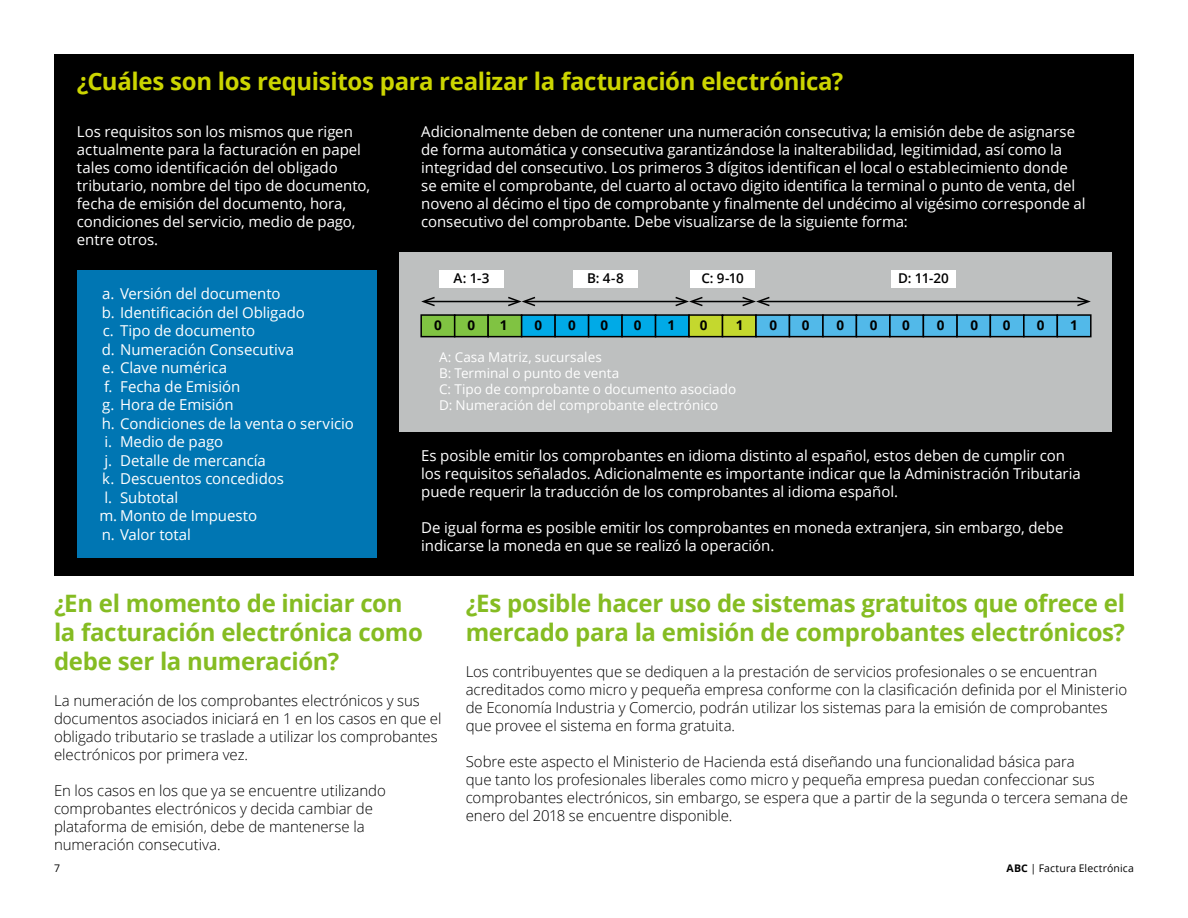
<style>
.page{position:relative;width:1188px;height:918px;background:#fff}
.page>*{position:absolute;margin:0;border:0;box-sizing:border-box;transform-origin:0 0}
.t1{font:700 24px/28.8px "Open Sans";letter-spacing:-.015em;color:#85bc22}
.t2{font:700 24px "Open Sans";letter-spacing:-.015em;color:#ccd500}
.t3{font:15px/18px "Open Sans";letter-spacing:-.005em;color:#fff}
.t4{font:300 15px/18px "Open Sans";letter-spacing:-.005em;color:#000}
.t5{font:13.5px/16.2px "Open Sans";color:#fff}
.t6{font:600 13.5px "Open Sans";color:#000}
.t7{font:700 13.5px "Open Sans";color:#000}
.t8{font:10.5px "Open Sans";letter-spacing:.01em;color:#000}
.s1{font-weight:700}
</style>
<div class="page">
<div style="left:54px;top:54px;width:1080px;height:522px;background:#000"></div>
<div style="left:77px;top:270px;width:300px;height:288px;background:#0076b3"></div>
<div style="left:400px;top:252px;width:712px;height:180px;background:#bec0c0"></div>
<div style="left:439px;top:270px;width:65px;height:18px;background:#fff"></div>
<div style="left:573px;top:270px;width:65px;height:18px;background:#fff"></div>
<hr style="left:526px;top:301px;width:159px;height:1px;background:#000">
<div style="left:690px;top:270px;width:65px;height:18px;background:#fff"></div>
<hr style="left:693px;top:301px;width:59px;height:1px;background:#000">
<svg style="left:675px;top:297px;width:28px;height:9px"></svg>
<div style="left:891px;top:270px;width:65px;height:18px;background:#fff"></div>
<hr style="left:760px;top:301px;width:327px;height:1px;background:#000">
<svg style="left:742px;top:297px;width:28px;height:9px"></svg>
<svg style="left:1077px;top:297px;width:14px;height:9px"></svg>
<hr style="left:425px;top:301px;width:92px;height:1px;background:#000">
<svg style="left:421px;top:297px;width:14px;height:9px"></svg>
<svg style="left:508px;top:297px;width:27px;height:9px"></svg>
<div style="left:421px;top:315px;width:34px;height:22px;background:#80c342"></div>
<div style="left:420px;top:314px;width:35px;height:23px;border:2px solid #000"></div>
<div style="left:455px;top:315px;width:33px;height:22px;background:#80c342"></div>
<div style="left:454px;top:314px;width:35px;height:23px;border:2px solid #000"></div>
<div style="left:488px;top:315px;width:34px;height:22px;background:#80c342"></div>
<div style="left:487px;top:314px;width:35px;height:23px;border:2px solid #000"></div>
<div style="left:522px;top:315px;width:33px;height:22px;background:#00aae7"></div>
<div style="left:521px;top:314px;width:35px;height:23px;border:2px solid #000"></div>
<div style="left:555px;top:315px;width:34px;height:22px;background:#00aae7"></div>
<div style="left:554px;top:314px;width:35px;height:23px;border:2px solid #000"></div>
<div style="left:589px;top:315px;width:33px;height:22px;background:#00aae7"></div>
<div style="left:588px;top:314px;width:35px;height:23px;border:2px solid #000"></div>
<div style="left:622px;top:315px;width:34px;height:22px;background:#00aae7"></div>
<div style="left:621px;top:314px;width:35px;height:23px;border:2px solid #000"></div>
<div style="left:656px;top:315px;width:33px;height:22px;background:#00aae7"></div>
<div style="left:655px;top:314px;width:35px;height:23px;border:2px solid #000"></div>
<div style="left:689px;top:315px;width:34px;height:22px;background:#c4d82e"></div>
<div style="left:688px;top:314px;width:35px;height:23px;border:2px solid #000"></div>
<div style="left:723px;top:315px;width:33px;height:22px;background:#c4d82e"></div>
<div style="left:722px;top:314px;width:35px;height:23px;border:2px solid #000"></div>
<div style="left:957px;top:315px;width:33px;height:22px;background:#52b9e9"></div>
<div style="left:956px;top:314px;width:35px;height:23px;border:2px solid #000"></div>
<div style="left:990px;top:315px;width:34px;height:22px;background:#52b9e9"></div>
<div style="left:990px;top:314px;width:35px;height:23px;border:2px solid #000"></div>
<div style="left:1024px;top:315px;width:33px;height:22px;background:#52b9e9"></div>
<div style="left:1023px;top:314px;width:35px;height:23px;border:2px solid #000"></div>
<div style="left:1057px;top:315px;width:34px;height:22px;background:#52b9e9"></div>
<div style="left:1057px;top:314px;width:35px;height:23px;border:2px solid #000"></div>
<div style="left:756px;top:315px;width:33px;height:22px;background:#52b9e9"></div>
<div style="left:755px;top:314px;width:35px;height:23px;border:2px solid #000"></div>
<div style="left:789px;top:315px;width:34px;height:22px;background:#52b9e9"></div>
<div style="left:789px;top:314px;width:35px;height:23px;border:2px solid #000"></div>
<div style="left:823px;top:315px;width:33px;height:22px;background:#52b9e9"></div>
<div style="left:822px;top:314px;width:35px;height:23px;border:2px solid #000"></div>
<div style="left:856px;top:315px;width:34px;height:22px;background:#52b9e9"></div>
<div style="left:856px;top:314px;width:35px;height:23px;border:2px solid #000"></div>
<div style="left:890px;top:315px;width:33px;height:22px;background:#52b9e9"></div>
<div style="left:889px;top:314px;width:35px;height:23px;border:2px solid #000"></div>
<div style="left:923px;top:315px;width:34px;height:22px;background:#52b9e9"></div>
<div style="left:923px;top:314px;width:35px;height:23px;border:2px solid #000"></div>
<h1 class="t2" style="left:77px;top:65px;width:768px">¿Cuáles son los requisitos para realizar la facturación electrónica?</h1>
<p class="t3" style="left:77px;top:123px;width:295px">Los requisitos son los mismos que rigen actualmente para la facturación en papel tales como identificación del obligado tributario, nombre del tipo de documento, fecha de emisión del documento, hora, condiciones del servicio, medio de pago, entre otros.</p>
<p class="t3" style="left:421px;top:123px;width:666px">Adicionalmente deben de contener una numeración consecutiva; la emisión debe de asignarse de forma automática y consecutiva garantizándose la inalterabilidad, legitimidad, así como la integridad del consecutivo. Los primeros 3 dígitos identifican el local o establecimiento donde se emite el comprobante, del cuarto al octavo digito identifica la terminal o punto de venta, del noveno al décimo el tipo de comprobante y finalmente del undécimo al vigésimo corresponde al consecutivo del comprobante. Debe visualizarse de la siguiente forma:</p>
<p class="t3" style="left:102px;top:285px;width:180px">a. Versión del documento</p>
<p class="t3" style="left:102px;top:303px;width:205px">b. Identificación del Obligado</p>
<p class="t3" style="left:103px;top:322px;width:154px">c. Tipo de documento</p>
<p class="t3" style="left:102px;top:340px;width:194px">d. Numeración Consecutiva</p>
<p class="t3" style="left:102px;top:359px;width:126px">e. Clave numérica</p>
<p class="t3" style="left:104px;top:377px;width:138px">f. Fecha de Emisión</p>
<p class="t3" style="left:102px;top:396px;width:133px">g. Hora de Emisión</p>
<p class="t3" style="left:102px;top:414px;width:254px">h. Condiciones de la venta o servicio</p>
<p class="t3" style="left:104px;top:433px;width:120px">i. Medio de pago</p>
<p class="t3" style="left:104px;top:451px;width:163px">j. Detalle de mercancía</p>
<p class="t3" style="left:102px;top:470px;width:183px">k. Descuentos concedidos</p>
<p class="t3" style="left:104px;top:488px;width:75px">l. Subtotal</p>
<p class="t3" style="left:99px;top:507px;width:159px">m. Monto de Impuesto</p>
<p class="t3" style="left:102px;top:525px;width:91px">n. Valor total</p>
<p class="t6" style="left:454px;top:269px;width:37px">A: 1-3</p>
<p class="t6" style="left:587px;top:269px;width:38px">B: 4-8</p>
<p class="t6" style="left:701px;top:269px;width:44px">C: 9-10</p>
<p class="t6" style="left:898px;top:269px;width:52px">D: 11-20</p>
<p class="t7" style="left:434px;top:315px;width:9px">0</p>
<p class="t7" style="left:468px;top:315px;width:9px">0</p>
<p class="t7" style="left:500px;top:315px;width:9px">1</p>
<p class="t7" style="left:535px;top:315px;width:9px">0</p>
<p class="t7" style="left:568px;top:315px;width:9px">0</p>
<p class="t7" style="left:600px;top:315px;width:9px">0</p>
<p class="t7" style="left:634px;top:315px;width:9px">0</p>
<p class="t7" style="left:667px;top:315px;width:9px">1</p>
<p class="t7" style="left:700px;top:315px;width:9px">0</p>
<p class="t7" style="left:736px;top:315px;width:9px">1</p>
<p class="t7" style="left:770px;top:315px;width:9px">0</p>
<p class="t7" style="left:802px;top:315px;width:9px">0</p>
<p class="t7" style="left:836px;top:315px;width:9px">0</p>
<p class="t7" style="left:870px;top:315px;width:9px">0</p>
<p class="t7" style="left:902px;top:315px;width:9px">0</p>
<p class="t7" style="left:937px;top:315px;width:9px">0</p>
<p class="t7" style="left:970px;top:315px;width:9px">0</p>
<p class="t7" style="left:1003px;top:315px;width:9px">0</p>
<p class="t7" style="left:1037px;top:315px;width:9px">0</p>
<p class="t7" style="left:1070px;top:315px;width:9px">1</p>
<p class="t5" style="left:439px;top:348px;width:299px">A: Casa Matriz, sucursales<br>B: Terminal o punto de venta<br>C: Tipo de comprobante o documento asociado D: Numeración del comprobante electrónico</p>
<p class="t3" style="left:421px;top:447px;width:661px">Es posible emitir los comprobantes en idioma distinto al español, estos deben de cumplir con los requisitos señalados. Adicionalmente es importante indicar que la Administración Tributaria puede requerir la traducción de los comprobantes al idioma español.</p>
<p class="t3" style="left:421px;top:519px;width:644px">De igual forma es posible emitir los comprobantes en moneda extranjera, sin embargo, debe indicarse la moneda en que se realizó la operación.</p>
<h1 class="t1" style="left:54px;top:589px;width:370px">¿En el momento de iniciar con la facturación electrónica como debe ser la numeración?</h1>
<p class="t4" style="left:54px;top:691px;width:389px">La numeración de los comprobantes electrónicos y sus documentos asociados iniciará en 1 en los casos en que el obligado tributario se traslade a utilizar los comprobantes electrónicos por primera vez.</p>
<p class="t4" style="left:54px;top:781px;width:333px">En los casos en los que ya se encuentre utilizando comprobantes electrónicos y decida cambiar de plataforma de emisión, debe de mantenerse la numeración consecutiva.</p>
<h1 class="t1" style="left:466px;top:589px;width:661px">¿Es posible hacer uso de sistemas gratuitos que ofrece el mercado para la emisión de comprobantes electrónicos?</h1>
<p class="t4" style="left:466px;top:662px;width:663px">Los contribuyentes que se dediquen a la prestación de servicios profesionales o se encuentran acreditados como micro y pequeña empresa conforme con la clasificación definida por el Ministerio de Economía Industria y Comercio, podrán utilizar los sistemas para la emisión de comprobantes que provee el sistema en forma gratuita.</p>
<p class="t4" style="left:466px;top:752px;width:664px">Sobre este aspecto el Ministerio de Hacienda está diseñando una funcionalidad básica para<br>que tanto los profesionales liberales como micro y pequeña empresa puedan confeccionar sus comprobantes electrónicos, sin embargo, se espera que a partir de la segunda o tercera semana de enero del 2018 se encuentre disponible.</p>
<p class="t8" style="left:54px;top:861px;width:8px">7</p>
<p class="t8" style="left:1007px;top:861px;width:129px"><span class="s1">ABC</span> | Factura Electrónica</p>
</div>
